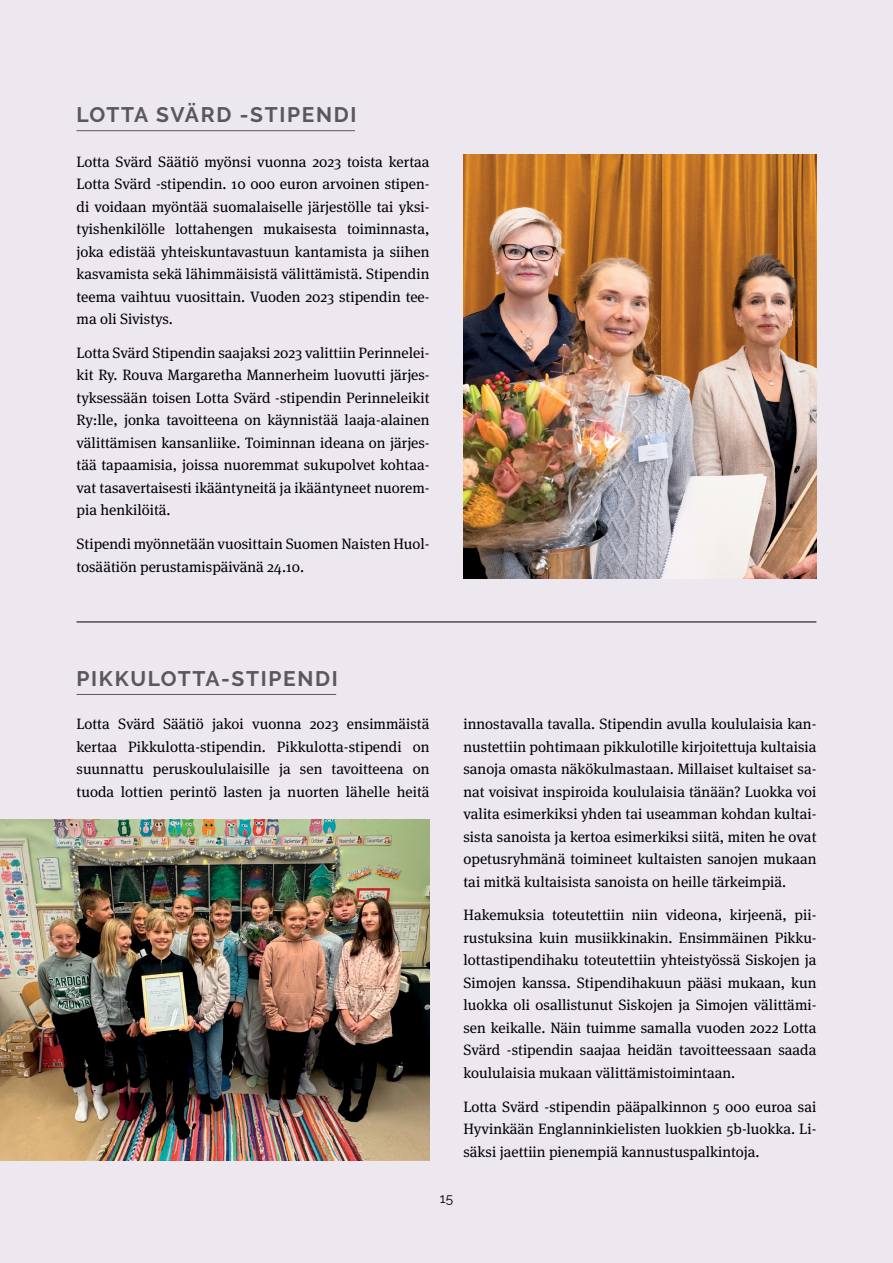
<style>
.page{position:relative;width:893px;height:1263px;background:#ede7f0}
.page>*{position:absolute;margin:0;border:0;box-sizing:border-box;transform-origin:0 0}
.t1{font:700 21px "Raleway";letter-spacing:.08em;color:#58595b}
.t2{font:15px/22.5px "Meta Serif Pro";color:#000;text-align:justify}
.t3{font:13.5px "Raleway";color:#000}
</style>
<div class="page">
<hr style="left:77px;top:130px;width:278px;height:1px;background:#58595b">
<hr style="left:77px;top:694px;width:259px;height:1px;background:#58595b">
<img style="left:0;top:820px;width:429px;height:341px">
<img style="left:463px;top:154px;width:353px;height:424px">
<hr style="left:77px;top:621px;width:739px;height:1px;background:#000">
<h1 class="t1" style="left:77px;top:102px;width:282px">LOTTA SVÄRD -STIPENDI</h1>
<p class="t2" style="left:77px;top:149px;width:354px">Lotta Svärd Säätiö myönsi vuonna 2023 toista kertaa Lotta Svärd -stipendin. 10 000 euron arvoinen stipen&shy;di voidaan myöntää suomalaiselle järjestölle tai yksi&shy;tyishenkilölle lottahengen mukaisesta toiminnasta, joka edistää yhteiskuntavastuun kantamista ja siihen kasvamista sekä lähimmäisistä välittämistä. Stipendin teema vaihtuu vuosittain. Vuoden 2023 stipendin tee&shy;ma oli Sivistys.</p>
<p class="t2" style="left:77px;top:341px;width:354px">Lotta Svärd Stipendin saajaksi 2023 valittiin Perinnelei&shy;kit Ry. Rouva Margaretha Mannerheim luovutti järjes&shy;tyksessään toisen Lotta Svärd -stipendin Perinneleikit Ry:lle, jonka tavoitteena on käynnistää laaja-alainen välittämisen kansanliike. Toiminnan ideana on järjes&shy;tää tapaamisia, joissa nuoremmat sukupolvet kohtaa&shy;vat tasavertaisesti ikääntyneitä ja ikääntyneet nuorem&shy;pia henkilöitä.</p>
<p class="t2" style="left:77px;top:532px;width:354px">Stipendi myönnetään vuosittain Suomen Naisten Huol&shy;tosäätiön perustamispäivänä 24.10.</p>
<h1 class="t1" style="left:77px;top:666px;width:263px">PIKKULOTTA-STIPENDI</h1>
<p class="t2" style="left:77px;top:712px;width:354px">Lotta Svärd Säätiö jakoi vuonna 2023 ensimmäistä kertaa Pikkulotta-stipendin. Pikkulotta-stipendi on suunnattu peruskoululaisille ja sen tavoitteena on tuoda lottien perintö lasten ja nuorten lähelle heitä</p>
<p class="t2" style="left:463px;top:712px;width:354px">innostavalla tavalla. Stipendin avulla koululaisia kan&shy;nustettiin pohtimaan pikkulotille kirjoitettuja kultaisia sanoja omasta näkökulmastaan. Millaiset kultaiset sa&shy;nat voisivat inspiroida koululaisia tänään? Luokka voi valita esimerkiksi yhden tai useamman kohdan kultai&shy;sista sanoista ja kertoa esimerkiksi siitä, miten he ovat opetusryhmänä toimineet kultaisten sanojen mukaan tai mitkä kultaisista sanoista on heille tärkeimpiä.</p>
<p class="t2" style="left:463px;top:903px;width:354px">Hakemuksia toteutettiin niin videona, kirjeenä, pii&shy;rustuksina kuin musiikkinakin. Ensimmäinen Pikku&shy;lottastipendihaku toteutettiin yhteistyössä Siskojen ja Simojen kanssa. Stipendihakuun pääsi mukaan, kun luokka oli osallistunut Siskojen ja Simojen välittämi&shy;sen keikalle. Näin tuimme samalla vuoden 2022 Lotta Svärd -stipendin saajaa heidän tavoitteessaan saada koululaisia mukaan välittämistoimintaan.</p>
<p class="t2" style="left:463px;top:1094px;width:354px">Lotta Svärd -stipendin pääpalkinnon 5 000 euroa sai Hyvinkään Englanninkielisten luokkien 5b-luokka. Li&shy;säksi jaettiin pienempiä kannustuspalkintoja.</p>
<p class="t3" style="left:440px;top:1191px;width:15px">15</p>
</div>
